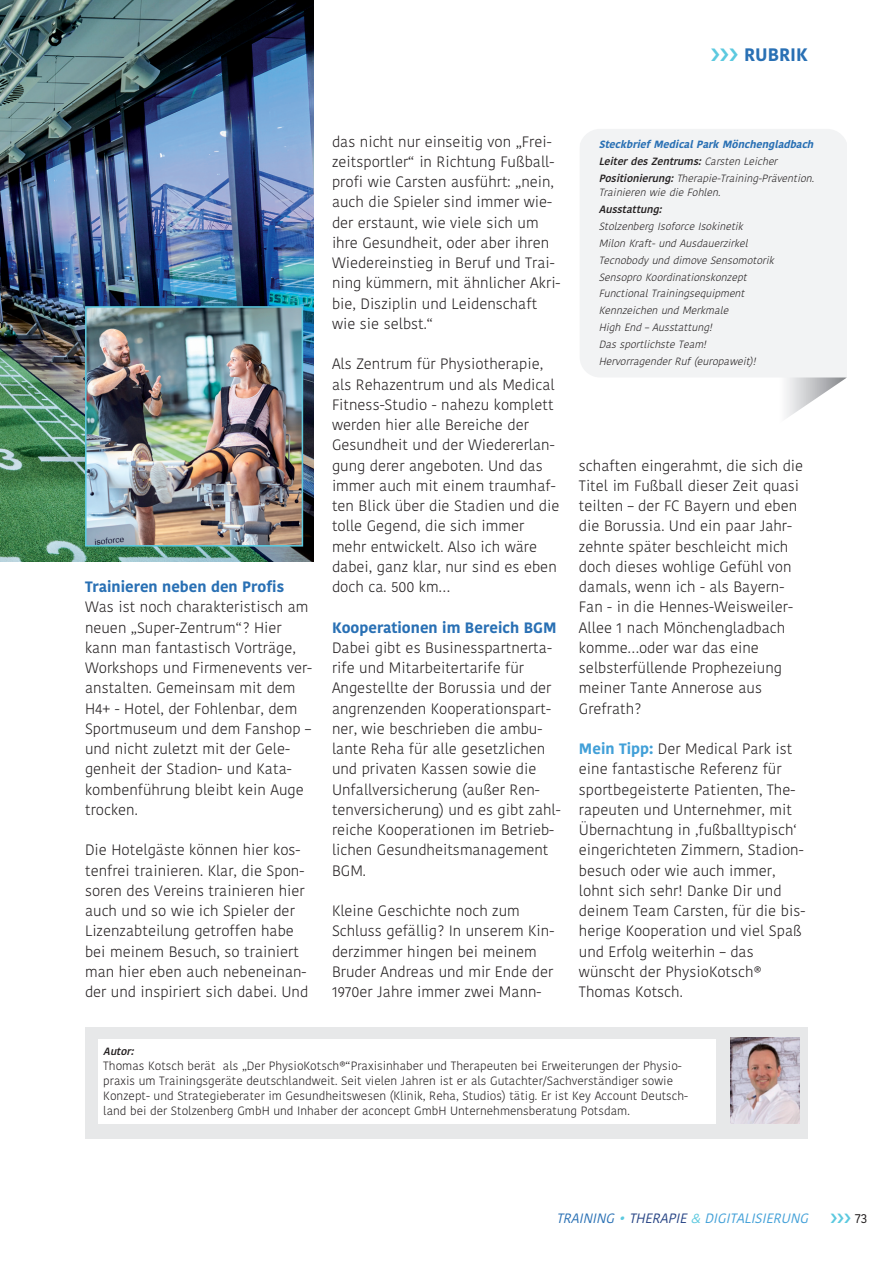
<style>
.page{position:relative;width:893px;height:1263px;background:#fff}
.page>*{position:absolute;margin:0;border:0;box-sizing:border-box;transform-origin:0 0}
.t1{font:700 18px "Kohinoor Telugu";color:#2970b4}
.t2{font:300 15px/20.2px "Kohinoor Telugu";color:#231f20}
.t3{font:700 15px "Kohinoor Telugu";color:#2970b4}
.t4{font:italic 13.5px "Kohinoor Telugu";color:#42a0d8}
.t5{font:13.5px "Kohinoor Telugu";color:#231f20}
.t6{font:300 12px/15px "Kohinoor Telugu";color:#231f20}
.t7{font:italic 300 10.5px/16.8px "Kohinoor Telugu";color:#231f20}
.t8{font:italic 600 10.5px "Kohinoor Telugu";color:#231f20}
.s1{font-weight:700;color:#2970b4}
.s2{font-weight:600}
.s3{font-weight:700;color:#42a0d8}
.s4{color:#2970b4}
.s5{color:#5cc9df}
.s6{color:#274485}
</style>
<div class="page">
<img style="left:0;top:0;width:314px;height:562px">
<div style="left:85px;top:1027px;width:723px;height:112px;background:#e7e8e9"></div>
<div style="left:98px;top:1039px;width:617px;height:85px;background:#fff"></div>
<img style="left:730px;top:1038px;width:69px;height:85px">
<svg style="left:783px;top:377px;width:64px;height:41px"></svg>
<div style="left:580px;top:129px;width:267px;height:248px;background:#f2f3f4"></div>
<img style="left:88px;top:309px;width:212px;height:234px">
<div style="left:85px;top:306px;width:218px;height:240px;border:2px solid #5cc9df"></div>
<p class="t1" style="left:744px;top:48px;width:65px">RUBRIK</p>
<p class="t3" style="left:85px;top:581px;width:201px">Trainieren neben den Profis</p>
<p class="t2" style="left:85px;top:598px;width:229px">Was ist noch charakteristisch am neuen „Super-Zentrum“? Hier kann man fantastisch Vorträge,<br>Workshops und Firmenevents ver&shy;anstalten. Gemeinsam mit dem<br>H4+ - Hotel, der Fohlenbar, dem<br>Sportmuseum und dem Fanshop – und nicht zuletzt mit der Gele&shy;genheit der Stadion- und Kata&shy;kombenführung bleibt kein Auge trocken.</p>
<p class="t2" style="left:85px;top:841px;width:225px">Die Hotelgäste können hier kos&shy;tenfrei trainieren. Klar, die Spon&shy;soren des Vereins trainieren hier auch und so wie ich Spieler der<br>Lizenzabteilung getroffen habe bei meinem Besuch, so trainiert man hier eben auch nebeneinan&shy;der und inspiriert sich dabei. Und</p>
<p class="t2" style="left:332px;top:132px;width:230px">das nicht nur einseitig von „Frei&shy;zeitsportler“ in Richtung Fußball&shy;profi wie Carsten ausführt: „nein, auch die Spieler sind immer wie&shy;der erstaunt, wie viele sich um ihre Gesundheit, oder aber ihren<br>Wiedereinstieg in Beruf und Trai&shy;ning kümmern, mit ähnlicher Akri&shy;bie, Disziplin und Leidenschaft wie sie selbst.“</p>
<p class="t2" style="left:332px;top:355px;width:229px">Als Zentrum für Physiotherapie, als Rehazentrum und als Medical<br>Fitness-Studio - nahezu komplett werden hier alle Bereiche der<br>Gesundheit und der Wiedererlan&shy;gung derer angeboten. Und das immer auch mit einem traumhaf&shy;ten Blick über die Stadien und die tolle Gegend, die sich immer mehr entwickelt. Also ich wäre dabei, ganz klar, nur sind es eben doch ca. 500 km…</p>
<p class="t3" style="left:332px;top:621px;width:226px">Kooperationen im Bereich BGM</p>
<p class="t2" style="left:332px;top:638px;width:230px">Dabei gibt es Businesspartnerta&shy;rife und Mitarbeitertarife für<br>Angestellte der Borussia und der angrenzenden Kooperationspart&shy;ner, wie beschrieben die ambu&shy;lante Reha für alle gesetzlichen und privaten Kassen sowie die<br>Unfallversicherung (außer Ren&shy;tenversicherung) und es gibt zahl&shy;reiche Kooperationen im Betrieb&shy;lichen Gesundheitsmanagement<br>BGM.</p>
<p class="t2" style="left:332px;top:902px;width:224px">Kleine Geschichte noch zum<br>Schluss gefällig? In unserem Kin&shy;derzimmer hingen bei meinem<br>Bruder Andreas und mir Ende der<br>1970er Jahre immer zwei Mann-</p>
<p class="t7" style="left:599px;top:137px;width:219px"><span class="s1">Steckbrief Medical Park Mönchengladbach<br></span><span class="s2">Leiter des Zentrums:</span> Carsten Leicher<br><span class="s2">Positionierung:</span> Therapie-Training-Prävention.</p>
<p class="t7" style="left:599px;top:185px;width:125px">Trainieren wie die Fohlen.</p>
<p class="t8" style="left:599px;top:205px;width:66px">Ausstattung:</p>
<p class="t7" style="left:599px;top:219px;width:179px">Stolzenberg Isoforce Isokinetik<br>Milon Kraft- und Ausdauerzirkel<br>Tecnobody und dimove Sensomotorik<br>Sensopro Koordinationskonzept<br>Functional Trainingsequipment<br>Kennzeichen und Merkmale<br>High End – Ausstattung!<br>Das sportlichste Team!<br>Hervorragender Ruf (europaweit)!</p>
<p class="t2" style="left:579px;top:456px;width:226px">schaften eingerahmt, die sich die<br>Titel im Fußball dieser Zeit quasi teilten – der FC Bayern und eben die Borussia. Und ein paar Jahr&shy;zehnte später beschleicht mich doch dieses wohlige Gefühl von damals, wenn ich - als Bayern-<br>Fan - in die Hennes-Weisweiler-<br>Allee 1 nach Mönchengladbach komme…oder war das eine selbsterfüllende Prophezeiung meiner Tante Annerose aus<br>Grefrath?</p>
<p class="t2" style="left:579px;top:740px;width:228px"><span class="s3">Mein Tipp:</span> Der Medical Park ist eine fantastische Referenz für sportbegeisterte Patienten, The&shy;rapeuten und Unternehmer, mit<br>Übernachtung in ‚fußballtypisch‘ eingerichteten Zimmern, Stadion&shy;besuch oder wie auch immer, lohnt sich sehr! Danke Dir und deinem Team Carsten, für die bis&shy;herige Kooperation und viel Spaß und Erfolg weiterhin – das wünscht der PhysioKotsch®<br>Thomas Kotsch.</p>
<p class="t8" style="left:103px;top:1047px;width:34px">Autor:</p>
<p class="t6" style="left:103px;top:1059px;width:586px">Thomas Kotsch berät als „Der PhysioKotsch®“Praxisinhaber und Therapeuten bei Erweiterungen der Physio&shy;praxis um Trainingsgeräte deutschlandweit. Seit vielen Jahren ist er als Gutachter/Sachverständiger sowie Konzept- und Strategieberater im Gesundheitswesen (Klinik, Reha, Studios) tätig. Er ist Key Account Deutsch&shy;land bei der Stolzenberg GmbH und Inhaber der aconcept GmbH Unternehmensberatung Potsdam.</p>
<p class="t4" style="left:556px;top:1213px;width:256px"><span class="s4">TRAINING</span> <span class="s5">•</span> <span class="s6">THERAPIE</span> <span class="s5">&amp;</span> DIGITALISIERUNG</p>
<p class="t5" style="left:855px;top:1213px;width:14px">73</p>
</div>
